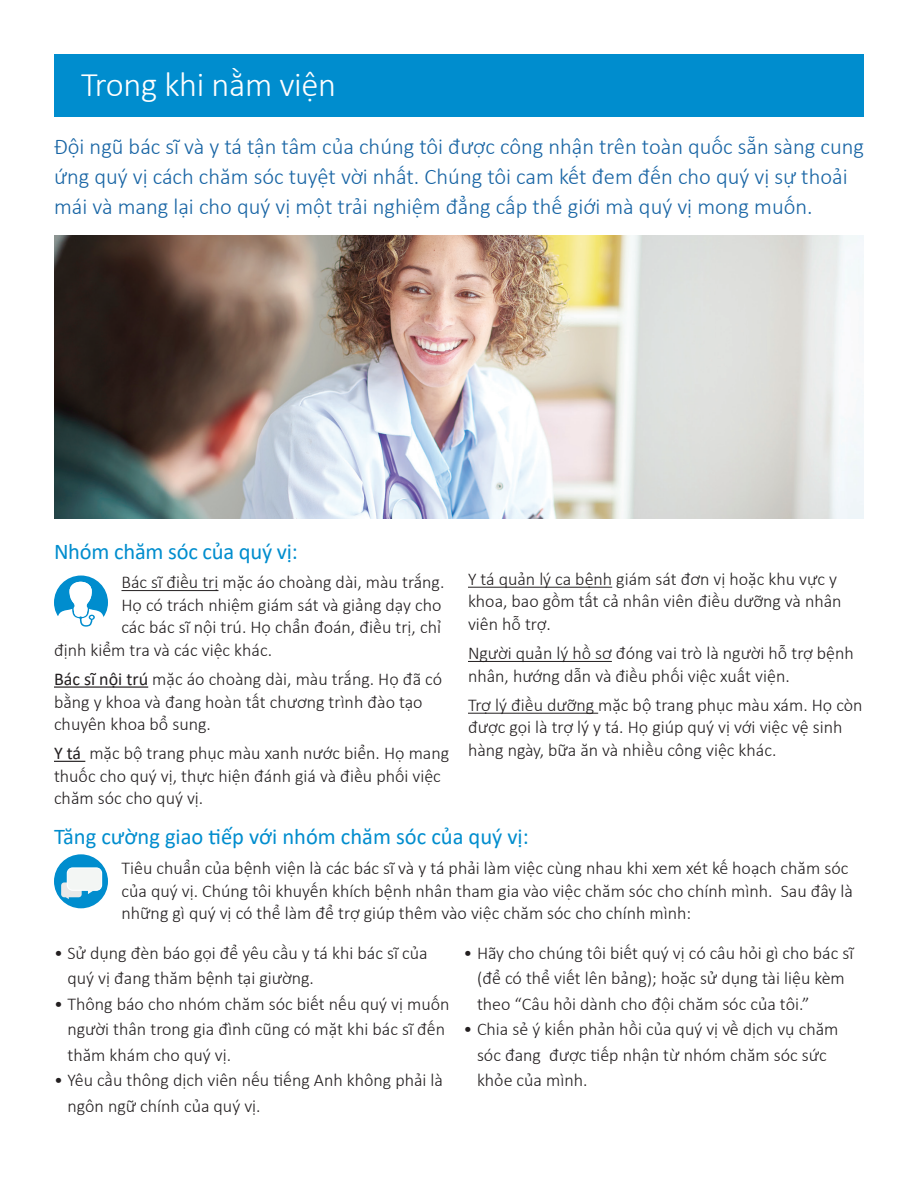
<style>
.page{position:relative;width:918px;height:1188px;background:#fff}
.page>*{position:absolute;margin:0;border:0;box-sizing:border-box;transform-origin:0 0}
.t1{font:300 34.5px "Calibri";letter-spacing:-.01em;color:#fff}
.t2{font:300 22.5px/30px "Calibri";color:#1764a4}
.t3{font:22.5px "Calibri";color:#008dce}
.t4{font:300 18px/22.5px "Calibri";color:#231f20}
.s1{font-weight:400}
</style>
<div class="page">
<div style="left:54px;top:54px;width:810px;height:63px;background:#008dce"></div>
<hr style="left:122px;top:590px;width:96px;height:1px;background:#231f20">
<hr style="left:54px;top:686px;width:94px;height:2px;background:#231f20">
<hr style="left:54px;top:761px;width:31px;height:1px;background:#231f20">
<hr style="left:468px;top:587px;width:144px;height:1px;background:#231f20">
<hr style="left:468px;top:661px;width:144px;height:1px;background:#231f20">
<hr style="left:468px;top:713px;width:130px;height:1px;background:#231f20">
<div style="left:54px;top:576px;width:54px;height:52px;background:#008dce;border-radius:50%"></div>
<svg style="left:58px;top:582px;width:46px;height:46px"></svg>
<img style="left:54px;top:236px;width:810px;height:283px">
<div style="left:54px;top:854px;width:54px;height:54px;background:#008dce;border-radius:50%"></div>
<div style="left:61px;top:882px;width:21px;height:15px;background:#e9e9e9;border-radius:3px"></div>
<div style="left:67px;top:868px;width:35px;height:22px;background:#f3f6f4;border-radius:5px"></div>
<div style="left:67px;top:867px;width:35px;height:24px;border:1px solid #fff;border-radius:5px"></div>
<svg style="left:88px;top:889px;width:7px;height:5px"></svg>
<h1 class="t1" style="left:81px;top:64px;width:257px">Trong khi nằm viện</h1>
<p class="t2" style="left:54px;top:132px;width:812px">Đội ngũ bác sĩ và y tá tận tâm của chúng tôi được công nhận trên toàn quốc sẵn sàng cung ứng quý vị cách chăm sóc tuyệt vời nhất. Chúng tôi cam kết đem đến cho quý vị sự thoải mái và mang lại cho quý vị một trải nghiệm đẳng cấp thế giới mà quý vị mong muốn.</p>
<p class="t3" style="left:54px;top:536px;width:245px">Nhóm chăm sóc của quý vị:</p>
<p class="t4" style="left:122px;top:571px;width:325px">Bác sĩ điều trị mặc áo choàng dài, màu trắng.</p>
<p class="t4" style="left:122px;top:593px;width:321px">Họ có trách nhiệm giám sát và giảng dạy cho</p>
<p class="t4" style="left:122px;top:616px;width:321px">các bác sĩ nội trú. Họ chẩn đoán, điều trị, chỉ</p>
<p class="t4" style="left:54px;top:638px;width:220px">định kiểm tra và các việc khác.</p>
<p class="t4" style="left:54px;top:668px;width:390px"><span class="s1">Bác sĩ nội trú</span> mặc áo choàng dài, màu trắng. Họ đã có bằng y khoa và đang hoàn tất chương trình đào tạo chuyên khoa bổ sung.</p>
<p class="t4" style="left:54px;top:742px;width:397px"><span class="s1">Y tá</span> mặc bộ trang phục màu xanh nước biển. Họ mang thuốc cho quý vị, thực hiện đánh giá và điều phối việc chăm sóc cho quý vị.</p>
<p class="t4" style="left:468px;top:568px;width:375px">Y tá quản lý ca bệnh giám sát đơn vị hoặc khu vực y khoa, bao gồm tất cả nhân viên điều dưỡng và nhân viên hỗ trợ.</p>
<p class="t4" style="left:468px;top:642px;width:387px">Người quản lý hồ sơ đóng vai trò là người hỗ trợ bệnh nhân, hướng dẫn và điều phối việc xuất viện.</p>
<p class="t4" style="left:468px;top:694px;width:396px">Trợ lý điều dưỡng mặc bộ trang phục màu xám. Họ còn được gọi là trợ lý y tá. Họ giúp quý vị với việc vệ sinh hàng ngày, bữa ăn và nhiều công việc khác.</p>
<p class="t3" style="left:54px;top:821px;width:476px">Tăng cường giao tiếp với nhóm chăm sóc của quý vị:</p>
<p class="t4" style="left:122px;top:857px;width:733px">Tiêu chuẩn của bệnh viện là các bác sĩ và y tá phải làm việc cùng nhau khi xem xét kế hoạch chăm sóc của quý vị. Chúng tôi khuyến khích bệnh nhân tham gia vào việc chăm sóc cho chính mình. Sau đây là những gì quý vị có thể làm để trợ giúp thêm vào việc chăm sóc cho chính mình:</p>
<p class="t4" style="left:68px;top:940px;width:362px;line-height:25.5px;text-indent:-14px">• Sử dụng đèn báo gọi để yêu cầu y tá khi bác sĩ của quý vị đang thăm bệnh tại giường.</p>
<p class="t4" style="left:68px;top:991px;width:384px;line-height:25.5px;text-indent:-14px">• Thông báo cho nhóm chăm sóc biết nếu quý vị muốn người thân trong gia đình cũng có mặt khi bác sĩ đến thăm khám cho quý vị.</p>
<p class="t4" style="left:68px;top:1067px;width:377px;line-height:25.5px;text-indent:-14px">• Yêu cầu thông dịch viên nếu tiếng Anh không phải là ngôn ngữ chính của quý vị.</p>
<p class="t4" style="left:477px;top:940px;width:378px;line-height:25.5px;text-indent:-14px">• Hãy cho chúng tôi biết quý vị có câu hỏi gì cho bác sĩ (để có thể viết lên bảng); hoặc sử dụng tài liệu kèm theo “Câu hỏi dành cho đội chăm sóc của tôi.”</p>
<p class="t4" style="left:477px;top:1016px;width:363px;line-height:25.5px;text-indent:-14px">• Chia sẻ ý kiến phản hồi của quý vị về dịch vụ chăm sóc đang được tiếp nhận từ nhóm chăm sóc sức khỏe của mình.</p>
</div>
